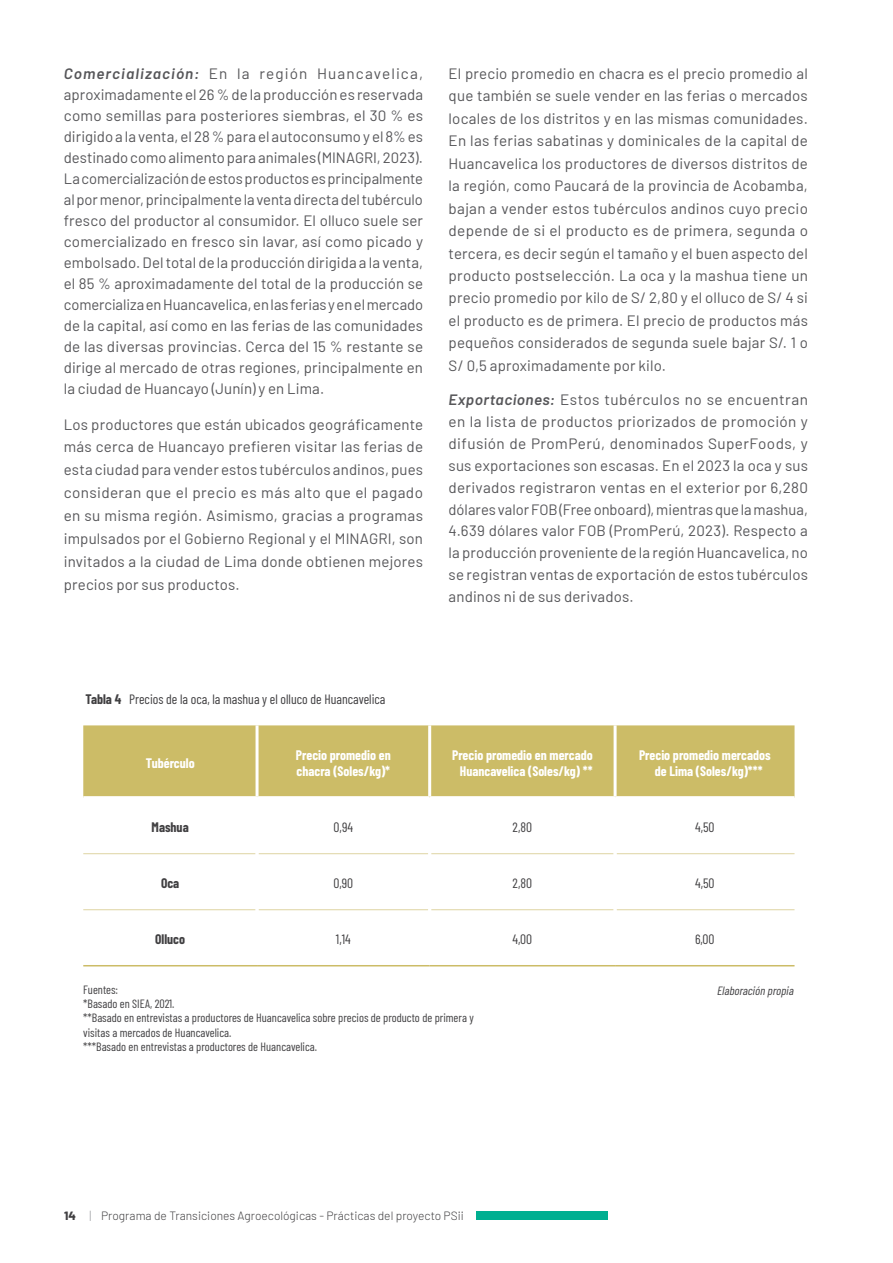
<style>
.page{position:relative;width:893px;height:1263px;background:#fff}
.page>*{position:absolute;margin:0;border:0;box-sizing:border-box;transform-origin:0 0}
.t1{font:15px/21px "Barlow";letter-spacing:.01em;color:#565659;text-align:justify}
.t2{font:700 13.5px/16.2px "Barlow Condensed";color:#fff;text-align:center}
.t3{font:13.5px "Barlow Condensed";color:#414042}
.t4{font:700 13.5px "Barlow Condensed";color:#414042}
.t5{font:12px/14.4px "Barlow Condensed";color:#414042}
.t6{font:300 12px "Barlow";color:#414042}
.t7{font:italic 12px "Barlow Condensed";color:#414042}
.s1{font-weight:600;font-style:italic}
.s2{font-weight:700}
.s3{font-weight:800}
.s4{color:#939598}
</style>
<div class="page">
<div style="left:477px;top:1211px;width:131px;height:8px;background:#00af91"></div>
<div style="left:83px;top:725px;width:711px;height:71px;background:#ccbc67"></div>
<hr style="left:83px;top:853px;width:173px;height:1px;background:#e2d9ac">
<hr style="left:259px;top:853px;width:169px;height:1px;background:#e2d9ac">
<hr style="left:431px;top:853px;width:183px;height:1px;background:#e2d9ac">
<hr style="left:617px;top:853px;width:177px;height:1px;background:#e2d9ac">
<hr style="left:83px;top:909px;width:173px;height:1px;background:#e2d9ac">
<hr style="left:259px;top:909px;width:169px;height:1px;background:#e2d9ac">
<hr style="left:431px;top:909px;width:183px;height:1px;background:#e2d9ac">
<hr style="left:617px;top:909px;width:177px;height:1px;background:#e2d9ac">
<hr style="left:83px;top:965px;width:174px;height:1px;background:#ccbc67">
<hr style="left:257px;top:965px;width:173px;height:1px;background:#ccbc67">
<hr style="left:430px;top:965px;width:185px;height:1px;background:#ccbc67">
<hr style="left:615px;top:965px;width:179px;height:1px;background:#ccbc67">
<hr style="left:256px;top:725px;width:3px;height:71px;background:#fff">
<hr style="left:428px;top:725px;width:3px;height:71px;background:#fff">
<hr style="left:614px;top:725px;width:3px;height:71px;background:#fff">
<p class="t1" style="left:64px;top:62px;width:361px"><span class="s1">Comercialización:</span> En la región Huancavelica, aproximadamente el 26 % de la producción es reservada como semillas para posteriores siembras, el 30 % es dirigido a la venta, el 28 % para el autoconsumo y el 8% es destinado como alimento para animales (MINAGRI, 2023).<br>La comercialización de estos productos es principalmente al por menor, principalmente la venta directa del tubérculo fresco del productor al consumidor. El olluco suele ser comercializado en fresco sin lavar, así como picado y embolsado. Del total de la producción dirigida a la venta, el 85 % aproximadamente del total de la producción se comercializa en Huancavelica, en las ferias y en el mercado de la capital, así como en las ferias de las comunidades de las diversas provincias. Cerca del 15 % restante se dirige al mercado de otras regiones, principalmente en la ciudad de Huancayo (Junín) y en Lima.</p>
<p class="t1" style="left:64px;top:411px;width:361px;line-height:23px">Los productores que están ubicados geográficamente más cerca de Huancayo prefieren visitar las ferias de esta ciudad para vender estos tubérculos andinos, pues consideran que el precio es más alto que el pagado en su misma región. Asimismo, gracias a programas impulsados por el Gobierno Regional y el MINAGRI, son invitados a la ciudad de Lima donde obtienen mejores precios por sus productos.</p>
<p class="t1" style="left:449px;top:61px;width:361px;line-height:22.5px">El precio promedio en chacra es el precio promedio al que también se suele vender en las ferias o mercados locales de los distritos y en las mismas comunidades.<br>En las ferias sabatinas y dominicales de la capital de Huancavelica los productores de diversos distritos de la región, como Paucará de la provincia de Acobamba, bajan a vender estos tubérculos andinos cuyo precio depende de si el producto es de primera, segunda o tercera, es decir según el tamaño y el buen aspecto del producto postselección. La oca y la mashua tiene un precio promedio por kilo de S/ 2,80 y el olluco de S/ 4 si el producto es de primera. El precio de productos más pequeños considerados de segunda suele bajar S/. 1 o S/ 0,5 aproximadamente por kilo.</p>
<p class="t1" style="left:449px;top:388px;width:361px;line-height:21.8px"><span class="s1">Exportaciones:</span> Estos tubérculos no se encuentran en la lista de productos priorizados de promoción y difusión de PromPerú, denominados SuperFoods, y sus exportaciones son escasas. En el 2023 la oca y sus derivados registraron ventas en el exterior por 6,280 dólares valor FOB (Free onboard), mientras que la mashua, 4.639 dólares valor FOB (PromPerú, 2023). Respecto a la producción proveniente de la región Huancavelica, no se registran ventas de exportación de estos tubérculos andinos ni de sus derivados.</p>
<p class="t3" style="left:85px;top:690px;width:302px"><span class="s2">Tabla 4</span> Precios de la oca, la mashua y el olluco de Huancavelica</p>
<p class="t2" style="left:146px;top:754px;width:50px">Tubérculo</p>
<p class="t2" style="left:296px;top:746px;width:96px;text-align:left">Precio promedio en chacra (Soles/kg)*</p>
<p class="t2" style="left:452px;top:746px;width:142px">Precio promedio en mercado<br>Huancavelica (Soles/kg) **</p>
<p class="t2" style="left:639px;top:746px;width:133px">Precio promedio mercados de Lima (Soles/kg)***</p>
<p class="t4" style="left:152px;top:818px;width:39px">Mashua</p>
<p class="t3" style="left:334px;top:818px;width:21px">0,94</p>
<p class="t3" style="left:513px;top:818px;width:21px">2,80</p>
<p class="t3" style="left:695px;top:818px;width:21px">4,50</p>
<p class="t4" style="left:161px;top:874px;width:20px">Oca</p>
<p class="t3" style="left:333px;top:874px;width:21px">0,90</p>
<p class="t3" style="left:513px;top:874px;width:21px">2,80</p>
<p class="t3" style="left:695px;top:874px;width:21px">4,50</p>
<p class="t4" style="left:155px;top:930px;width:31px">Olluco</p>
<p class="t3" style="left:336px;top:930px;width:16px">1,14</p>
<p class="t3" style="left:513px;top:930px;width:21px">4,00</p>
<p class="t3" style="left:695px;top:930px;width:21px">6,00</p>
<p class="t5" style="left:83px;top:981px;width:392px">Fuentes:<br>*Basado en SIEA, 2021.<br>**Basado en entrevistas a productores de Huancavelica sobre precios de producto de primera y visitas a mercados de Huancavelica.<br>***Basado en entrevistas a productores de Huancavelica.</p>
<p class="t6" style="left:64px;top:1206px;width:401px"><span class="s3">14</span> <span class="s4">|</span> Programa de Transiciones Agroecológicas - Prácticas del proyecto PSii</p>
<p class="t7" style="left:717px;top:982px;width:81px">Elaboración propia</p>
</div>
